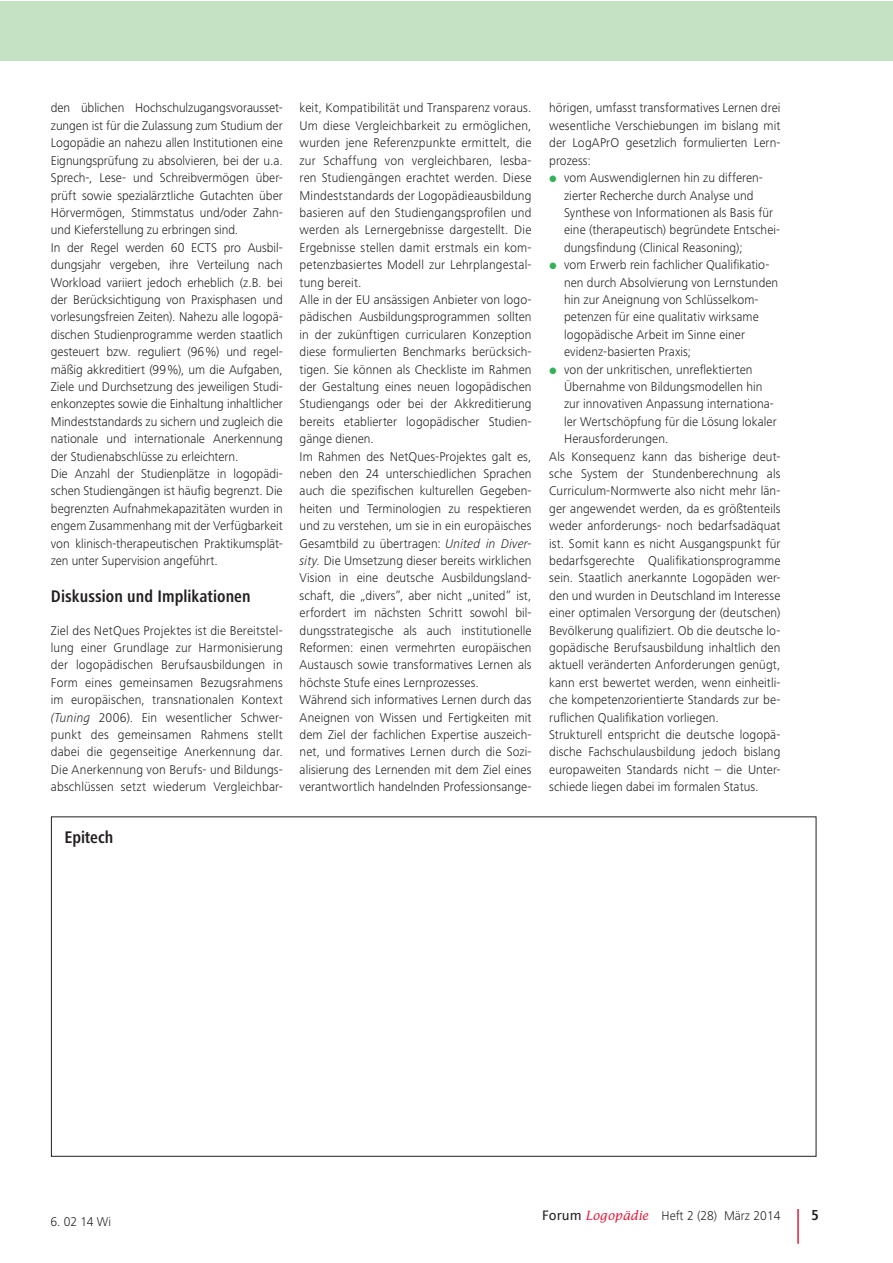
<style>
.page{position:relative;width:893px;height:1263px;background:#fff}
.page>*{position:absolute;margin:0;border:0;box-sizing:border-box;transform-origin:0 0}
.t1{font:700 condensed 17.4px "Frutiger Next LT";color:#231f20}
.t2{font:700 condensed 15px "Frutiger Next LT";color:#231f20}
.t3{font:300 13.2px/17.4px "Frutiger Next LT";letter-spacing:.005em;color:#231f20}
.s1{font-style:italic}
.s2{font-family:"Lucida Sans Unicode";font-weight:400}
.s3{font-family:"Lucida";font-weight:400;font-style:italic;font-size:12.75px;color:#e21c3b}
</style>
<div class="page">
<hr style="left:797px;top:1209px;width:2px;height:35px;background:#e21c3b">
<div style="left:0;top:1px;width:892px;height:60px;background:#c5e2c5"></div>
<p class="t3" style="left:51px;top:99px;width:233px">den üblichen Hochschulzugangsvorausset&shy;zungen ist für die Zulassung zum Studium der Logopädie an nahezu allen Institutionen eine Eignungsprüfung zu absolvieren, bei der u.a.<br>Sprech-, Lese- und Schreibvermögen über&shy;prüft sowie spezialärztliche Gutachten über Hörvermögen, Stimmstatus und/oder Zahn&shy;und Kieferstellung zu erbringen sind.<br>In der Regel werden 60 ECTS pro Ausbil&shy;dungsjahr vergeben, ihre Verteilung nach Workload variiert jedoch erheblich (z.B. bei der Berücksichtigung von Praxisphasen und vorlesungsfreien Zeiten). Nahezu alle logopä&shy;dischen Studienprogramme werden staatlich gesteuert bzw. reguliert (96%) und regel&shy;mäßig akkreditiert (99%), um die Aufgaben, Ziele und Durchsetzung des jeweiligen Studi&shy;enkonzeptes sowie die Einhaltung inhaltlicher Mindeststandards zu sichern und zugleich die nationale und internationale Anerkennung der Studienabschlüsse zu erleichtern.<br>Die Anzahl der Studienplätze in logopädi&shy;schen Studiengängen ist häufig begrenzt. Die begrenzten Aufnahmekapazitäten wurden in engem Zusammenhang mit der Verfügbarkeit von klinisch-therapeutischen Praktikumsplät&shy;zen unter Supervision angeführt.</p>
<h1 class="t1" style="left:51px;top:586px;width:201px">Diskussion und Implikationen</h1>
<p class="t3" style="left:51px;top:621px;width:233px;text-align:justify">Ziel des NetQues Projektes ist die Bereitstel&shy;lung einer Grundlage zur Harmonisierung der logopädischen Berufsausbildungen in Form eines gemeinsamen Bezugsrahmens im europäischen, transnationalen Kontext <span class="s1">(Tuning</span> 2006). Ein wesentlicher Schwer&shy;punkt des gemeinsamen Rahmens stellt dabei die gegenseitige Anerkennung dar.<br>Die Anerkennung von Berufs- und Bildungs&shy;abschlüssen setzt wiederum Vergleichbar-</p>
<h1 class="t1" style="left:65px;top:828px;width:50px">Epitech</h1>
<p class="t3" style="left:300px;top:99px;width:233px">keit, Kompatibilität und Transparenz voraus.<br>Um diese Vergleichbarkeit zu ermöglichen, wurden jene Referenzpunkte ermittelt, die zur Schaffung von vergleichbaren, lesba&shy;ren Studiengängen erachtet werden. Diese Mindeststandards der Logopädieausbildung basieren auf den Studiengangsprofilen und werden als Lernergebnisse dargestellt. Die Ergebnisse stellen damit erstmals ein kom&shy;petenzbasiertes Modell zur Lehrplangestal&shy;tung bereit.<br>Alle in der EU ansässigen Anbieter von logo&shy;pädischen Ausbildungsprogrammen sollten in der zukünftigen curricularen Konzeption diese formulierten Benchmarks berücksich&shy;tigen. Sie können als Checkliste im Rahmen der Gestaltung eines neuen logopädischen Studiengangs oder bei der Akkreditierung bereits etablierter logopädischer Studien&shy;gänge dienen.<br>Im Rahmen des NetQues-Projektes galt es, neben den 24 unterschiedlichen Sprachen auch die spezifischen kulturellen Gegeben&shy;heiten und Terminologien zu respektieren und zu verstehen, um sie in ein europäisches Gesamtbild zu übertragen: <span class="s1">United in Diver&shy;sity.</span> Die Umsetzung dieser bereits wirklichen Vision in eine deutsche Ausbildungsland&shy;schaft, die „divers”, aber nicht „united” ist, erfordert im nächsten Schritt sowohl bil&shy;dungsstrategische als auch institutionelle Reformen: einen vermehrten europäischen Austausch sowie transformatives Lernen als höchste Stufe eines Lernprozesses.<br>Während sich informatives Lernen durch das Aneignen von Wissen und Fertigkeiten mit dem Ziel der fachlichen Expertise auszeich&shy;net, und formatives Lernen durch die Sozi&shy;alisierung des Lernenden mit dem Ziel eines verantwortlich handelnden Professionsange-</p>
<p class="t3" style="left:549px;top:99px;width:233px;text-align:justify">hörigen, umfasst transformatives Lernen drei wesentliche Verschiebungen im bislang mit der LogAPrO gesetzlich formulierten Lern&shy;prozess:</p>
<p class="t3" style="left:564px;top:169px;width:200px">vom Auswendiglernen hin zu differen-</p>
<p class="t3" style="left:564px;top:186px;width:191px">zierter Recherche durch Analyse und</p>
<p class="t3" style="left:564px;top:204px;width:210px">Synthese von Informationen als Basis für</p>
<p class="t3" style="left:564px;top:221px;width:218px">eine (therapeutisch) begründete Entschei-</p>
<p class="t3" style="left:564px;top:239px;width:180px">dungsfindung (Clinical Reasoning);</p>
<p class="t3" style="left:564px;top:256px;width:207px">vom Erwerb rein fachlicher Qualifikatio-</p>
<p class="t3" style="left:564px;top:273px;width:216px">nen durch Absolvierung von Lernstunden</p>
<p class="t3" style="left:564px;top:291px;width:196px">hin zur Aneignung von Schlüsselkom-</p>
<p class="t3" style="left:564px;top:308px;width:196px">petenzen für eine qualitativ wirksame</p>
<p class="t3" style="left:564px;top:326px;width:182px">logopädische Arbeit im Sinne einer</p>
<p class="t3" style="left:564px;top:343px;width:129px">evidenz-basierten Praxis;</p>
<p class="t3" style="left:564px;top:360px;width:190px">von der unkritischen, unreflektierten</p>
<p class="t3" style="left:564px;top:378px;width:200px">Übernahme von Bildungsmodellen hin</p>
<p class="t3" style="left:564px;top:395px;width:211px">zur innovativen Anpassung internationa-</p>
<p class="t3" style="left:564px;top:413px;width:214px">ler Wertschöpfung für die Lösung lokaler</p>
<p class="t3" style="left:564px;top:430px;width:106px">Herausforderungen.</p>
<p class="t3" style="left:549px;top:447px;width:233px">Als Konsequenz kann das bisherige deut-</p>
<p class="t3" style="left:549px;top:465px;width:233px">sche System der Stundenberechnung als</p>
<p class="t3" style="left:549px;top:482px;width:233px">Curriculum-Normwerte also nicht mehr län-</p>
<p class="t3" style="left:549px;top:500px;width:233px">ger angewendet werden, da es größtenteils</p>
<p class="t3" style="left:549px;top:517px;width:233px">weder anforderungs- noch bedarfsadäquat</p>
<p class="t3" style="left:549px;top:534px;width:233px">ist. Somit kann es nicht Ausgangspunkt für</p>
<p class="t3" style="left:549px;top:552px;width:233px">bedarfsgerechte Qualifikationsprogramme</p>
<p class="t3" style="left:549px;top:569px;width:233px">sein. Staatlich anerkannte Logopäden wer-</p>
<p class="t3" style="left:549px;top:587px;width:233px">den und wurden in Deutschland im Interesse</p>
<p class="t3" style="left:549px;top:604px;width:233px">einer optimalen Versorgung der (deutschen)</p>
<p class="t3" style="left:549px;top:621px;width:233px">Bevölkerung qualifiziert. Ob die deutsche lo-</p>
<p class="t3" style="left:549px;top:639px;width:233px">gopädische Berufsausbildung inhaltlich den</p>
<p class="t3" style="left:549px;top:656px;width:233px">aktuell veränderten Anforderungen genügt,</p>
<p class="t3" style="left:549px;top:674px;width:233px">kann erst bewertet werden, wenn einheitli-</p>
<p class="t3" style="left:549px;top:691px;width:233px">che kompetenzorientierte Standards zur be-</p>
<p class="t3" style="left:549px;top:708px;width:171px">ruflichen Qualifikation vorliegen.</p>
<p class="t3" style="left:549px;top:726px;width:233px">Strukturell entspricht die deutsche logopä-</p>
<p class="t3" style="left:549px;top:743px;width:233px">dische Fachschulausbildung jedoch bislang</p>
<p class="t3" style="left:549px;top:761px;width:233px">europaweiten Standards nicht – die Unter-</p>
<p class="t3" style="left:549px;top:778px;width:211px">schiede liegen dabei im formalen Status.</p>
<p class="t3" style="left:50px;top:1213px;width:62px">6. 02 14 Wi</p>
<p class="t3" style="left:542px;top:1207px;width:240px"><span class="s2">Forum</span> <span class="s3">Logopädie</span> Heft 2 (28) März 2014</p>
<p class="t2" style="left:811px;top:1206px;width:9px">5</p>
</div>
